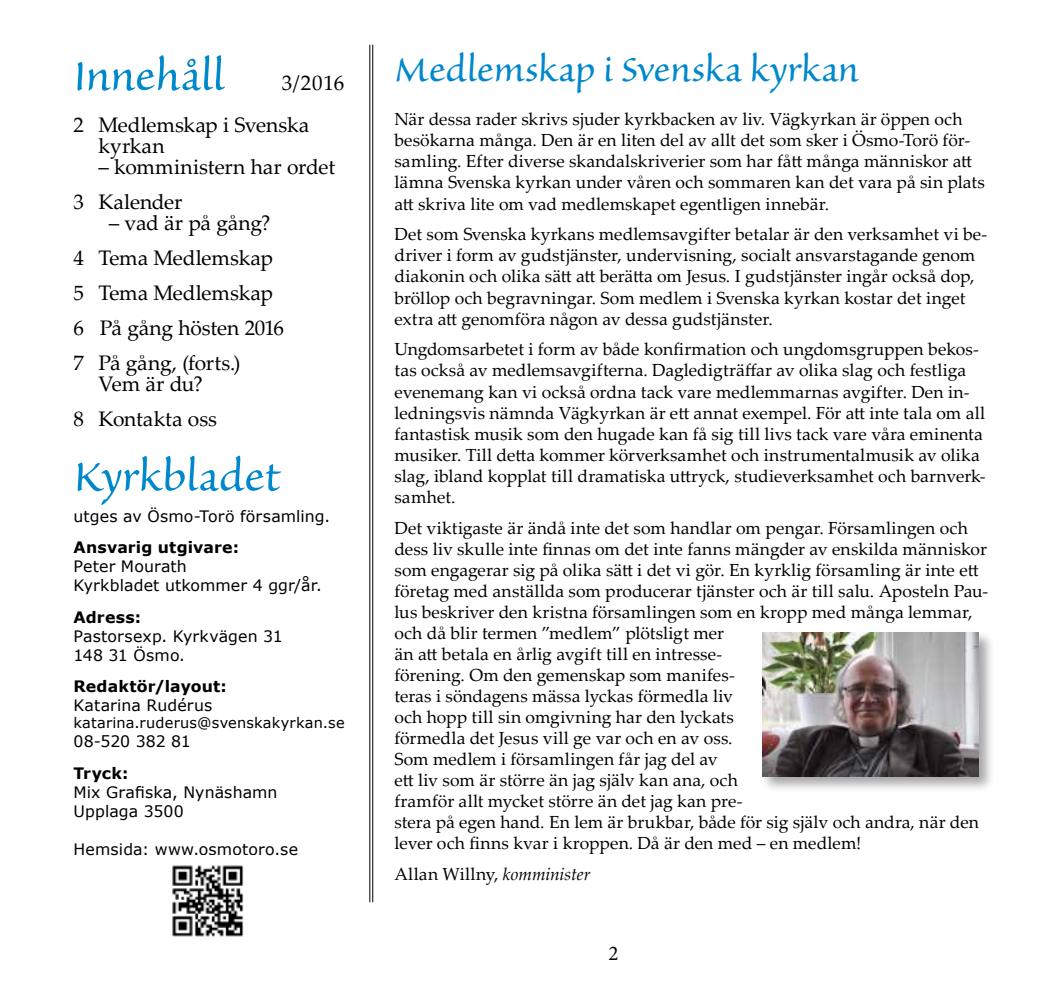
<style>
.page{position:relative;width:1042px;height:993px;background:#fff}
.page>*{position:absolute;margin:0;border:0;box-sizing:border-box;transform-origin:0 0}
.t1{font:52.5px "Sanvito Pro";color:#0088cd}
.t2{font:43.75px "Sanvito Pro";letter-spacing:.005em;color:#0088cd}
.t3{font:21px/35px "Palatino Linotype";letter-spacing:-.005em;color:#000}
.t4{font:21px "Minion Pro";color:#000}
.t5{font:17.5px/21px "Palatino Linotype";letter-spacing:.005em;color:#000}
.t6{font:15.75px/18.9px "Verdana";letter-spacing:.005em;color:#000}
.t7{font:700 15.75px "Verdana";letter-spacing:.01em;color:#000}
.t8{font:14.53px "Verdana";letter-spacing:.01em;color:#000}
.s1{font-style:italic}
</style>
<div class="page">
<hr style="left:372px;top:45px;width:1px;height:856px;background:#000">
<hr style="left:369px;top:45px;width:1px;height:856px;background:#000">
<div style="left:760px;top:629px;width:235px;height:163px;background:#000;opacity:.35"></div>
<img style="left:762px;top:632px;width:216px;height:144px">
<img style="left:172px;top:865px;width:72px;height:72px">
<h1 class="t1" style="left:74px;top:47px;width:152px">Innehåll</h1>
<p class="t3" style="left:74px;top:61px;width:272px;line-height:42px;text-indent:208px">3/2016<br>2 Medlemskap i Svenska</p>
<p class="t3" style="left:98px;top:127px;width:68px">kyrkan</p>
<p class="t3" style="left:74px;top:148px;width:263px;text-indent:25px">– komministern har ordet<br>3 Kalender</p>
<p class="t3" style="left:74px;top:204px;width:212px;text-indent:35px">– vad är på gång?<br>4 Tema Medlemskap<br>5 Tema Medlemskap<br>6 På gång hösten 2016<br>7 På gång, (forts.)</p>
<p class="t3" style="left:74px;top:365px;width:145px;text-align:center">Vem är du?<br>8 Kontakta oss</p>
<h1 class="t1" style="left:74px;top:448px;width:208px">Kyrkbladet</h1>
<p class="t6" style="left:74px;top:506px;width:258px">utges av Ösmo-Torö församling.</p>
<p class="t7" style="left:74px;top:536px;width:167px">Ansvarig utgivare:</p>
<p class="t6" style="left:74px;top:556px;width:250px">Peter Mourath<br>Kyrkbladet utkommer 4 ggr/år.</p>
<p class="t7" style="left:74px;top:605px;width:69px">Adress:</p>
<p class="t6" style="left:74px;top:626px;width:211px">Pastorsexp. Kyrkvägen 31<br>148 31 Ösmo.</p>
<p class="t7" style="left:74px;top:675px;width:155px">Redaktör/layout:</p>
<p class="t6" style="left:74px;top:695px;width:140px">Katarina Rudérus</p>
<p class="t8" style="left:74px;top:712px;width:273px">katarina.ruderus@svenskakyrkan.se</p>
<p class="t6" style="left:74px;top:731px;width:119px">08-520 382 81</p>
<p class="t7" style="left:74px;top:761px;width:56px">Tryck:</p>
<p class="t6" style="left:74px;top:782px;width:205px">Mix Grafiska, Nynäshamn<br>Upplaga 3500</p>
<p class="t6" style="left:74px;top:838px;width:226px">Hemsida: www.osmotoro.se</p>
<h2 class="t2" style="left:394px;top:46px;width:466px">Medlemskap i Svenska kyrkan</h2>
<p class="t5" style="left:394px;top:108px;width:592px">När dessa rader skrivs sjuder kyrkbacken av liv. Vägkyrkan är öppen och besökarna många. Den är en liten del av allt det som sker i Ösmo-Torö för&shy;samling. Efter diverse skandalskriverier som har fått många människor att lämna Svenska kyrkan under våren och sommaren kan det vara på sin plats att skriva lite om vad medlemskapet egentligen innebär.</p>
<p class="t5" style="left:394px;top:223px;width:594px">Det som Svenska kyrkans medlemsavgifter betalar är den verksamhet vi be&shy;driver i form av gudstjänster, undervisning, socialt ansvarstagande genom diakonin och olika sätt att berätta om Jesus. I gudstjänster ingår också dop, bröllop och begravningar. Som medlem i Svenska kyrkan kostar det inget extra att genomföra någon av dessa gudstjänster.</p>
<p class="t5" style="left:394px;top:338px;width:593px">Ungdomsarbetet i form av både konfirmation och ungdomsgruppen bekos&shy;tas också av medlemsavgifterna. Dagledigträffar av olika slag och festliga evenemang kan vi också ordna tack vare medlemmarnas avgifter. Den in&shy;ledningsvis nämnda Vägkyrkan är ett annat exempel. För att inte tala om all fantastisk musik som den hugade kan få sig till livs tack vare våra eminenta musiker. Till detta kommer körverksamhet och instrumentalmusik av olika slag, ibland kopplat till dramatiska uttryck, studieverksamhet och barnverk&shy;samhet.</p>
<p class="t5" style="left:394px;top:516px;width:595px">Det viktigaste är ändå inte det som handlar om pengar. Församlingen och dess liv skulle inte finnas om det inte fanns mängder av enskilda människor som engagerar sig på olika sätt i det vi gör. En kyrklig församling är inte ett företag med anställda som producerar tjänster och är till salu. Aposteln Pau&shy;lus beskriver den kristna församlingen som en kropp med många lemmar, och då blir termen ”medlem” plötsligt mer<br>än att betala en årlig avgift till en intresse-<br>förening. Om den gemenskap som manifes-<br>teras i söndagens mässa lyckas förmedla liv<br>och hopp till sin omgivning har den lyckats<br>förmedla det Jesus vill ge var och en av oss.<br>Som medlem i församlingen får jag del av<br>ett liv som är större än jag själv kan ana, och<br>framför allt mycket större än det jag kan pre-<br>stera på egen hand. En lem är brukbar, både för sig själv och andra, när den lever och finns kvar i kroppen. Då är den med – en medlem!</p>
<p class="t5" style="left:394px;top:862px;width:198px">Allan Willny, <span class="s1">komminister</span></p>
<p class="t4" style="left:608px;top:938px;width:12px">2</p>
</div>
